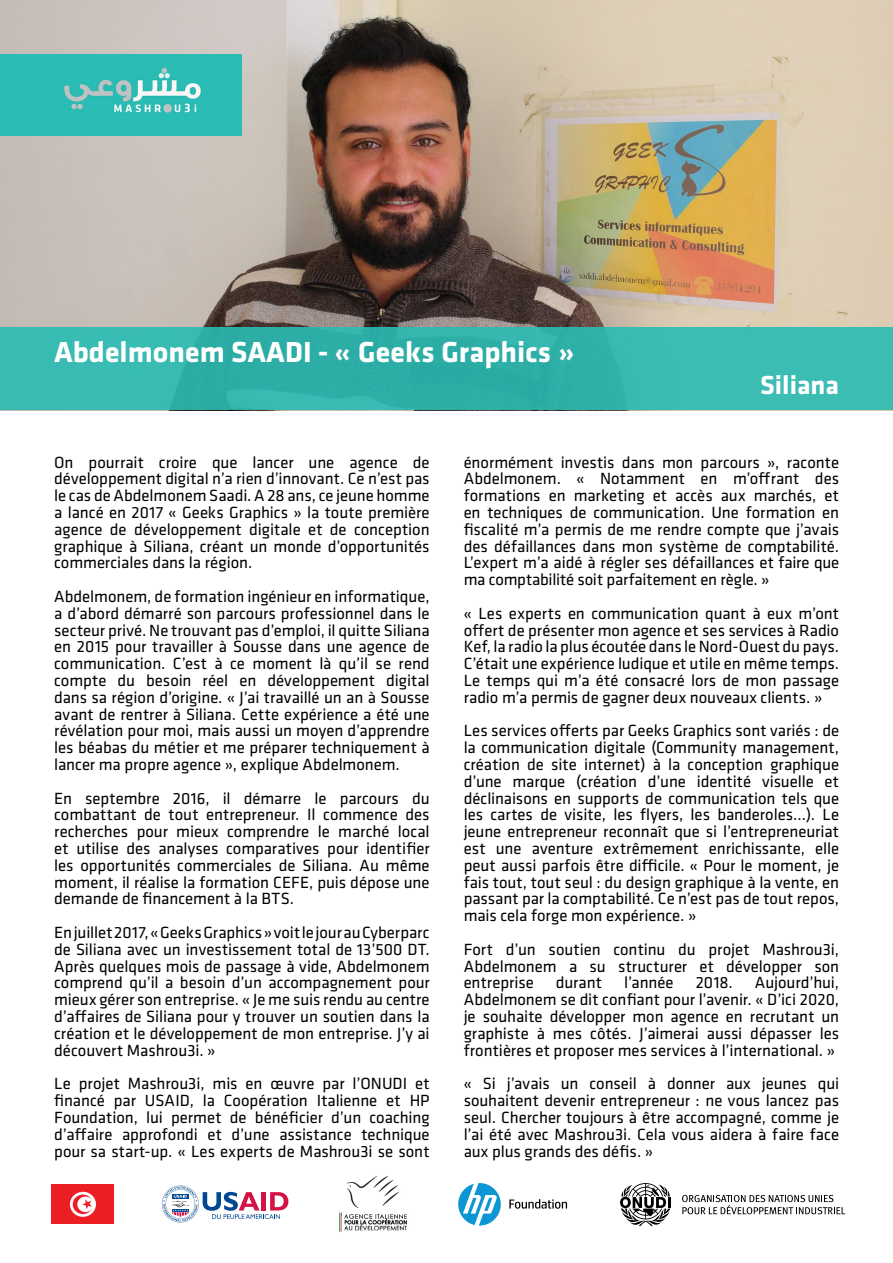
<style>
.page{position:relative;width:893px;height:1263px;background:#fff}
.page>*{position:absolute;margin:0;border:0;box-sizing:border-box;transform-origin:0 0}
.t1{font:700 30px "Klavika";color:#fff}
.t2{font:700 27px "Klavika";color:#fff}
.t3{font:16.8px/16.8px "Klavika";letter-spacing:-.005em;color:#000;text-align:justify}
</style>
<div class="page">
<img style="left:0;top:0;width:893px;height:328px">
<svg style="left:458px;top:1183px;width:43px;height:42px"></svg>
<svg style="left:509px;top:1199px;width:58px;height:10px"></svg>
<svg style="left:682px;top:1195px;width:163px;height:19px"></svg>
<svg style="left:620px;top:1183px;width:51px;height:43px"></svg>
<div style="left:52px;top:1184px;width:62px;height:40px;background:#ed1d24"></div>
<svg style="left:70px;top:1192px;width:26px;height:25px"></svg>
<svg style="left:73px;top:1194px;width:19px;height:20px"></svg>
<img style="left:339px;top:1175px;width:68px;height:57px">
<svg style="left:162px;top:1185px;width:126px;height:37px"></svg>
<div style="left:0;top:328px;width:893px;height:82px;background:linear-gradient(to right,#31b3ab,#38b9b0)"></div>
<img style="left:0;top:54px;width:242px;height:82px">
<h1 class="t1" style="left:54px;top:335px;width:522px">Abdelmonem SAADI - « Geeks Graphics »</h1>
<h2 class="t2" style="left:760px;top:370px;width:80px">Siliana</h2>
<p class="t3" style="left:54px;top:454px;width:377px">On pourrait croire que lancer une agence de développement digital n’a rien d’innovant. Ce n’est pas le cas de Abdelmonem Saadi. A 28 ans, ce jeune homme a lancé en 2017 « Geeks Graphics » la toute première agence de développement digitale et de conception graphique à Siliana, créant un monde d’opportunités commerciales dans la région.</p>
<p class="t3" style="left:54px;top:588px;width:377px">Abdelmonem, de formation ingénieur en informatique, a d’abord démarré son parcours professionnel dans le secteur privé. Ne trouvant pas d’emploi, il quitte Siliana en 2015 pour travailler à Sousse dans une agence de communication. C’est à ce moment là qu’il se rend compte du besoin réel en développement digital dans sa région d’origine. « J’ai travaillé un an à Sousse avant de rentrer à Siliana. Cette expérience a été une révélation pour moi, mais aussi un moyen d’apprendre les béabas du métier et me préparer techniquement à lancer ma propre agence », explique Abdelmonem.</p>
<p class="t3" style="left:54px;top:790px;width:377px">En septembre 2016, il démarre le parcours du combattant de tout entrepreneur. Il commence des recherches pour mieux comprendre le marché local et utilise des analyses comparatives pour identifier les opportunités commerciales de Siliana. Au même moment, il réalise la formation CEFE, puis dépose une demande de financement à la BTS.</p>
<p class="t3" style="left:54px;top:924px;width:377px">En juillet 2017, « Geeks Graphics » voit le jour au Cyberparc de Siliana avec un investissement total de 13’500 DT.<br>Après quelques mois de passage à vide, Abdelmonem comprend qu’il a besoin d’un accompagnement pour mieux gérer son entreprise. « Je me suis rendu au centre d’affaires de Siliana pour y trouver un soutien dans la création et le développement de mon entreprise. J’y ai découvert Mashrou3i. »</p>
<p class="t3" style="left:54px;top:1076px;width:377px">Le projet Mashrou3i, mis en œuvre par l’ONUDI et financé par USAID, la Coopération Italienne et HP Foundation, lui permet de bénéficier d’un coaching d’affaire approfondi et d’une assistance technique pour sa start-up. « Les experts de Mashrou3i se sont</p>
<p class="t3" style="left:464px;top:454px;width:377px">énormément investis dans mon parcours », raconte Abdelmonem. « Notamment en m’offrant des formations en marketing et accès aux marchés, et en techniques de communication. Une formation en fiscalité m’a permis de me rendre compte que j’avais des défaillances dans mon système de comptabilité.<br>L’expert m’a aidé à régler ses défaillances et faire que ma comptabilité soit parfaitement en règle. »</p>
<p class="t3" style="left:464px;top:605px;width:377px">« Les experts en communication quant à eux m’ont offert de présenter mon agence et ses services à Radio Kef, la radio la plus écoutée dans le Nord-Ouest du pays.<br>C’était une expérience ludique et utile en même temps.<br>Le temps qui m’a été consacré lors de mon passage radio m’a permis de gagner deux nouveaux clients. »</p>
<p class="t3" style="left:464px;top:723px;width:377px">Les services offerts par Geeks Graphics sont variés : de la communication digitale (Community management, création de site internet) à la conception graphique d’une marque (création d’une identité visuelle et déclinaisons en supports de communication tels que les cartes de visite, les flyers, les banderoles…). Le jeune entrepreneur reconnaît que si l’entrepreneuriat est une aventure extrêmement enrichissante, elle peut aussi parfois être difficile. « Pour le moment, je fais tout, tout seul : du design graphique à la vente, en passant par la comptabilité. Ce n’est pas de tout repos, mais cela forge mon expérience. »</p>
<p class="t3" style="left:464px;top:941px;width:377px">Fort d’un soutien continu du projet Mashrou3i, Abdelmonem a su structurer et développer son entreprise</p>
<p class="t3" style="left:464px;top:975px;width:377px;text-indent:291px">Aujourd’hui, Abdelmonem se dit confiant pour l’avenir. « D’ici 2020, je souhaite développer mon agence en recrutant un graphiste à mes côtés. J’aimerai aussi dépasser les frontières et proposer mes services à l’international. »</p>
<p class="t3" style="left:464px;top:1076px;width:377px">« Si j’avais un conseil à donner aux jeunes qui souhaitent devenir entrepreneur : ne vous lancez pas seul. Chercher toujours à être accompagné, comme je l’ai été avec Mashrou3i. Cela vous aidera à faire face aux plus grands des défis. »</p>
<p class="t3" style="left:556px;top:975px;width:48px">durant</p>
<p class="t3" style="left:624px;top:975px;width:51px">l’année</p>
<p class="t3" style="left:696px;top:975px;width:39px">2018.</p>
</div>
